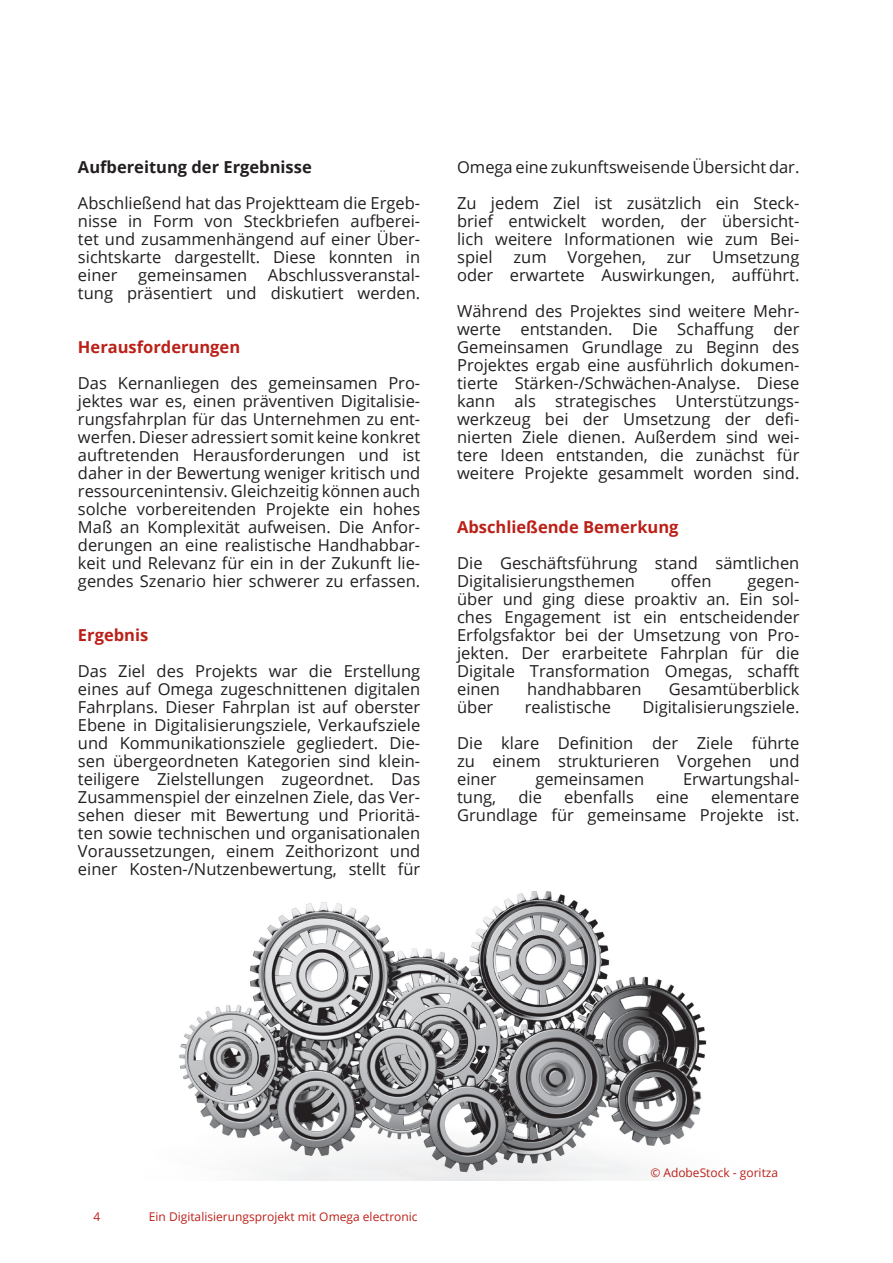
<style>
.page{position:relative;width:893px;height:1263px;background:#fff}
.page>*{position:absolute;margin:0;border:0;box-sizing:border-box;transform-origin:0 0}
.t1{font:16.5px/18px "Open Sans";color:#231f20;text-align:justify}
.t2{font:700 16.5px "Open Sans";color:#bb2018}
.t3{font:700 16.5px "Open Sans";color:#231f20}
.t4{font:12px "Open Sans";color:#bb2018}
</style>
<div class="page">
<img style="left:179px;top:891px;width:528px;height:290px">
<p class="t3" style="left:78px;top:155px;width:235px">Aufbereitung der Ergebnisse</p>
<p class="t1" style="left:78px;top:193px;width:344px">Abschließend hat das Projektteam die Ergeb&shy;nisse in Form von Steckbriefen aufberei&shy;tet und zusammenhängend auf einer Über&shy;sichtskarte dargestellt. Diese konnten in einer</p>
<p class="t1" style="left:78px;top:265px;width:344px;text-align:right">Abschlussveranstal-<br>tung präsentiert und diskutiert werden.</p>
<p class="t2" style="left:78px;top:335px;width:164px">Herausforderungen</p>
<p class="t1" style="left:78px;top:373px;width:344px">Das Kernanliegen des gemeinsamen Pro&shy;jektes war es, einen präventiven Digitalisie&shy;rungsfahrplan für das Unternehmen zu ent&shy;werfen. Dieser adressiert somit keine konkret auftretenden Herausforderungen und ist daher in der Bewertung weniger kritisch und ressourcenintensiv. Gleichzeitig können auch solche vorbereitenden Projekte ein hohes Maß an Komplexität aufweisen. Die Anfor&shy;derungen an eine realistische Handhabbar&shy;keit und Relevanz für ein in der Zukunft lie&shy;gendes Szenario hier schwerer zu erfassen.</p>
<p class="t2" style="left:78px;top:623px;width:72px">Ergebnis</p>
<p class="t1" style="left:78px;top:661px;width:344px">Das Ziel des Projekts war die Erstellung eines auf Omega zugeschnittenen digitalen Fahrplans. Dieser Fahrplan ist auf oberster Ebene in Digitalisierungsziele, Verkaufsziele und Kommunikationsziele gegliedert. Die&shy;sen übergeordneten Kategorien sind klein&shy;teiligere Zielstellungen zugeordnet. Das Zusammenspiel der einzelnen Ziele, das Ver&shy;sehen dieser mit Bewertung und Prioritä&shy;ten sowie technischen und organisationalen Voraussetzungen, einem Zeithorizont und einer Kosten-/Nutzenbewertung, stellt für</p>
<p class="t1" style="left:138px;top:265px;width:110px">gemeinsamen</p>
<p class="t1" style="left:457px;top:149px;width:344px;line-height:36px">Omega eine zukunftsweisende Übersicht dar.<br>Zu jedem Ziel ist zusätzlich ein Steck-</p>
<p class="t1" style="left:457px;top:212px;width:344px">brief entwickelt worden, der übersicht&shy;lich weitere Informationen wie zum Bei&shy;spiel</p>
<p class="t1" style="left:513px;top:248px;width:35px">zum</p>
<p class="t1" style="left:567px;top:248px;width:80px">Vorgehen,</p>
<p class="t1" style="left:667px;top:248px;width:26px">zur</p>
<p class="t1" style="left:457px;top:248px;width:344px;text-align:right">Umsetzung<br>oder erwartete Auswirkungen, aufführt.</p>
<p class="t1" style="left:457px;top:302px;width:344px">Während des Projektes sind weitere Mehr&shy;werte entstanden. Die Schaffung der Gemeinsamen Grundlage zu Beginn des Projektes ergab eine ausführlich dokumen&shy;tierte Stärken-/Schwächen-Analyse. Diese kann als strategisches Unterstützungs&shy;werkzeug bei der Umsetzung der defi&shy;nierten Ziele dienen. Außerdem sind wei&shy;tere Ideen entstanden, die zunächst für weitere Projekte gesammelt worden sind.</p>
<p class="t2" style="left:457px;top:515px;width:223px">Abschließende Bemerkung</p>
<p class="t1" style="left:457px;top:553px;width:344px">Die Geschäftsführung stand sämtlichen<br>Digitalisierungsthemen</p>
<p class="t1" style="left:671px;top:572px;width:42px">offen</p>
<p class="t1" style="left:457px;top:572px;width:344px;text-indent:290px">gegen&shy;über und ging diese proaktiv an. Ein sol&shy;ches Engagement ist ein entscheidender Erfolgsfaktor bei der Umsetzung von Pro&shy;jekten. Der erarbeitete Fahrplan für die Digitale Transformation Omegas, schafft einen</p>
<p class="t1" style="left:527px;top:680px;width:116px">handhabbaren</p>
<p class="t1" style="left:669px;top:680px;width:132px">Gesamtüberblick</p>
<p class="t1" style="left:457px;top:689px;width:344px;line-height:36px;text-align:right">Digitalisierungsziele.<br>Die klare Definition der Ziele führte</p>
<p class="t1" style="left:457px;top:752px;width:344px">zu einem strukturieren Vorgehen und einer</p>
<p class="t1" style="left:457px;top:698px;width:38px">über</p>
<p class="t1" style="left:525px;top:698px;width:88px">realistische</p>
<p class="t1" style="left:535px;top:770px;width:110px">gemeinsamen</p>
<p class="t1" style="left:683px;top:770px;width:118px">Erwartungshal-</p>
<p class="t1" style="left:457px;top:788px;width:41px">tung,</p>
<p class="t1" style="left:518px;top:788px;width:25px">die</p>
<p class="t1" style="left:564px;top:788px;width:71px">ebenfalls</p>
<p class="t1" style="left:656px;top:788px;width:34px">eine</p>
<p class="t1" style="left:457px;top:788px;width:344px;text-align:right">elementare<br>Grundlage für gemeinsame Projekte ist.</p>
<p class="t4" style="left:94px;top:1208px;width:8px">4</p>
<p class="t4" style="left:149px;top:1208px;width:270px">Ein Digitalisierungsprojekt mit Omega electronic</p>
<p class="t4" style="left:650px;top:1164px;width:129px">© AdobeStock - goritza</p>
</div>
